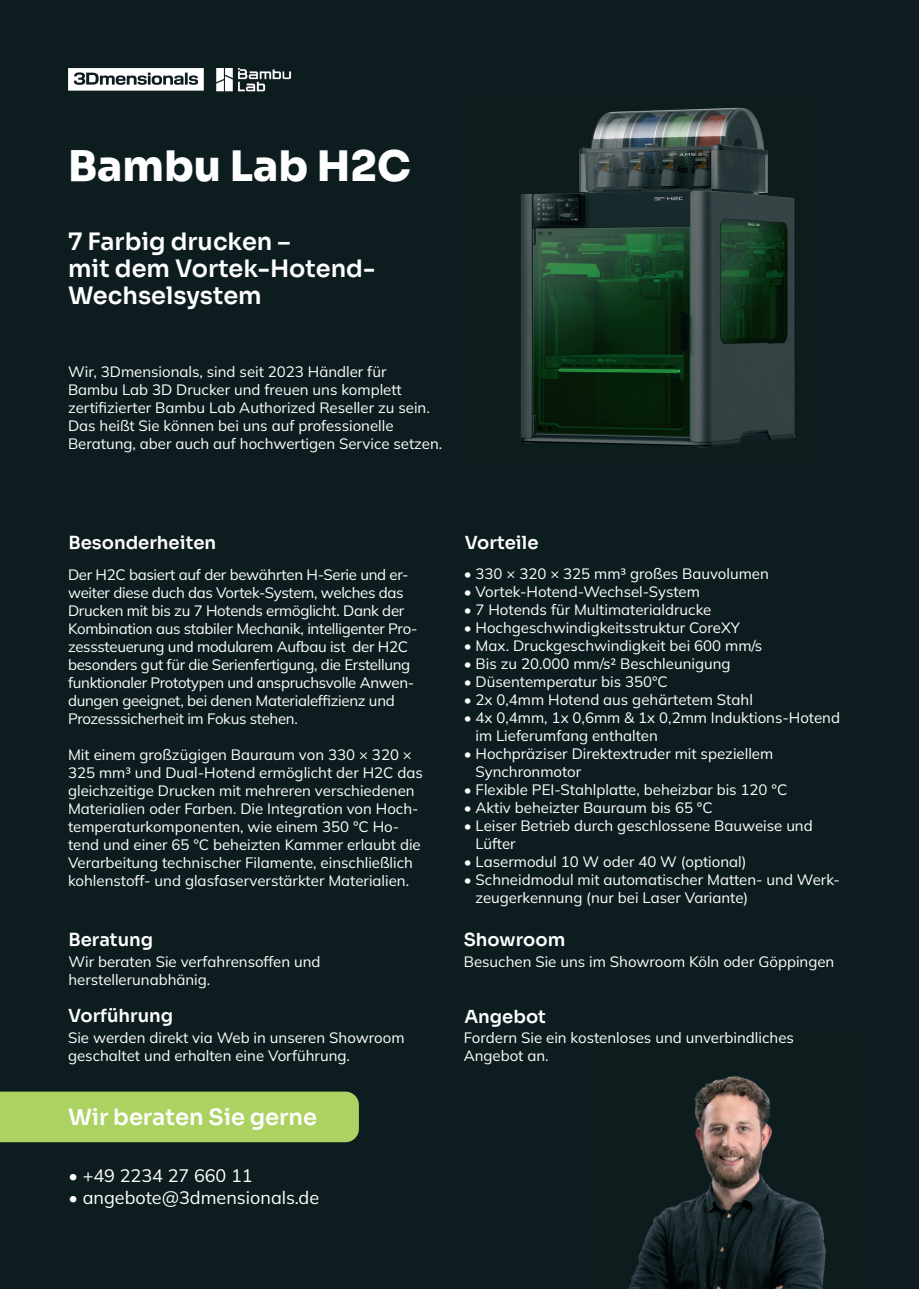
<style>
.page{position:relative;width:919px;height:1289px;background:#fff}
.page>*{position:absolute;margin:0;border:0;box-sizing:border-box;transform-origin:0 0}
.t1{font:800 42px "Sora";color:#fff}
.t2{font:600 24px/27px "Sora";color:#fff}
.t3{font:600 22.5px "Sora";color:#fff}
.t4{font:600 18px "Sora";color:#fff}
.t5{font:200 18px "Mulish";color:#fff}
.t6{font:200 15px/18px "Mulish";color:#fff}
.t7{font:200 15px/18px "Mulish";letter-spacing:-.02em;color:#fff}
</style>
<div class="page">
<div style="left:0;top:0;width:918px;height:1288px;background:#0d1d1f"></div>
<svg style="left:68px;top:68px;width:136px;height:23px;background:#c0c4c5"></svg>
<div style="left:0;top:1091px;width:359px;height:51px;background:#acd262"></div>
<img style="left:629px;top:1076px;width:197px;height:212px">
<img style="left:520px;top:107px;width:276px;height:341px">
<img style="left:216px;top:68px;width:76px;height:24px">
<h1 class="t1" style="left:68px;top:130px;width:344px">Bambu Lab H2C</h1>
<h2 class="t2" style="left:68px;top:226px;width:308px">7 Farbig drucken –<br>mit dem Vortek-Hotend-<br>Wechselsystem</h2>
<p class="t6" style="left:68px;top:362px;width:376px">Wir, 3Dmensionals, sind seit 2023 Händler für<br>Bambu Lab 3D Drucker und freuen uns komplett zertifizierter Bambu Lab Authorized Reseller zu sein.<br>Das heißt Sie können bei uns auf professionelle Beratung, aber auch auf hochwertigen Service setzen.</p>
<p class="t4" style="left:68px;top:528px;width:149px">Besonderheiten</p>
<p class="t4" style="left:464px;top:528px;width:75px">Vorteile</p>
<p class="t7" style="left:68px;top:565px;width:351px">Der H2C basiert auf der bewährten H-Serie und er&shy;weiter diese duch das Vortek-System, welches das Drucken mit bis zu 7 Hotends ermöglicht. Dank der Kombination aus stabiler Mechanik, intelligenter Pro&shy;zesssteuerung und modularem Aufbau ist der H2C besonders gut für die Serienfertigung, die Erstellung funktionaler Prototypen und anspruchsvolle Anwen&shy;dungen geeignet, bei denen Materialeffizienz und Prozesssicherheit im Fokus stehen.</p>
<p class="t6" style="left:68px;top:745px;width:356px">Mit einem großzügigen Bauraum von 330 × 320 × 325 mm³ und Dual-Hotend ermöglicht der H2C das gleichzeitige Drucken mit mehreren verschiedenen Materialien oder Farben. Die Integration von Hoch&shy;temperaturkomponenten, wie einem 350 °C Ho&shy;tend und einer 65 °C beheizten Kammer erlaubt die Verarbeitung technischer Filamente, einschließlich kohlenstoff- und glasfaserverstärkter Materialien.</p>
<p class="t6" style="left:463px;top:564px;width:306px">• 330 × 320 × 325 mm³ großes Bauvolumen</p>
<p class="t6" style="left:463px;top:582px;width:238px">• Vortek-Hotend-Wechsel-System</p>
<p class="t6" style="left:463px;top:600px;width:249px">• 7 Hotends für Multimaterialdrucke</p>
<p class="t6" style="left:463px;top:618px;width:278px">• Hochgeschwindigkeitsstruktur CoreXY</p>
<p class="t6" style="left:463px;top:636px;width:300px">• Max. Druckgeschwindigkeit bei 600 mm/s</p>
<p class="t6" style="left:463px;top:654px;width:268px">• Bis zu 20.000 mm/s² Beschleunigung</p>
<p class="t6" style="left:463px;top:672px;width:206px">• Düsentemperatur bis 350°C</p>
<p class="t6" style="left:463px;top:690px;width:291px">• 2x 0,4mm Hotend aus gehärtetem Stahl</p>
<p class="t6" style="left:475px;top:708px;width:366px;text-indent:-12px">• 4x 0,4mm, 1x 0,6mm &amp; 1x 0,2mm Induktions-Hotend im Lieferumfang enthalten</p>
<p class="t6" style="left:475px;top:744px;width:299px;text-indent:-12px">• Hochpräziser Direktextruder mit speziellem<br>Synchronmotor</p>
<p class="t6" style="left:463px;top:780px;width:325px">• Flexible PEI-Stahlplatte, beheizbar bis 120 °C</p>
<p class="t6" style="left:463px;top:798px;width:250px">• Aktiv beheizter Bauraum bis 65 °C</p>
<p class="t6" style="left:475px;top:816px;width:339px;text-indent:-12px">• Leiser Betrieb durch geschlossene Bauweise und<br>Lüfter</p>
<p class="t6" style="left:463px;top:852px;width:284px">• Lasermodul 10 W oder 40 W (optional)</p>
<p class="t6" style="left:475px;top:870px;width:366px;text-indent:-12px">• Schneidmodul mit automatischer Matten- und Werk&shy;zeugerkennung (nur bei Laser Variante)</p>
<p class="t4" style="left:68px;top:924px;width:86px">Beratung</p>
<p class="t4" style="left:464px;top:924px;width:103px">Showroom</p>
<p class="t6" style="left:68px;top:952px;width:254px">Wir beraten Sie verfahrensoffen und herstellerunabhänig.</p>
<p class="t6" style="left:464px;top:952px;width:372px">Besuchen Sie uns im Showroom Köln oder Göppingen</p>
<p class="t4" style="left:68px;top:1000px;width:107px">Vorführung</p>
<p class="t4" style="left:464px;top:1001px;width:83px">Angebot</p>
<p class="t6" style="left:68px;top:1028px;width:338px">Sie werden direkt via Web in unseren Showroom geschaltet und erhalten eine Vorführung.</p>
<h3 class="t3" style="left:68px;top:1098px;width:250px">Wir beraten Sie gerne</h3>
<p class="t5" style="left:68px;top:1163px;width:186px">• +49 2234 27 660 11</p>
<p class="t5" style="left:68px;top:1184px;width:252px">• angebote@3dmensionals.de</p>
<p class="t6" style="left:463px;top:1028px;width:331px">Fordern Sie ein kostenloses und unverbindliches<br>Angebot an.</p>
</div>
